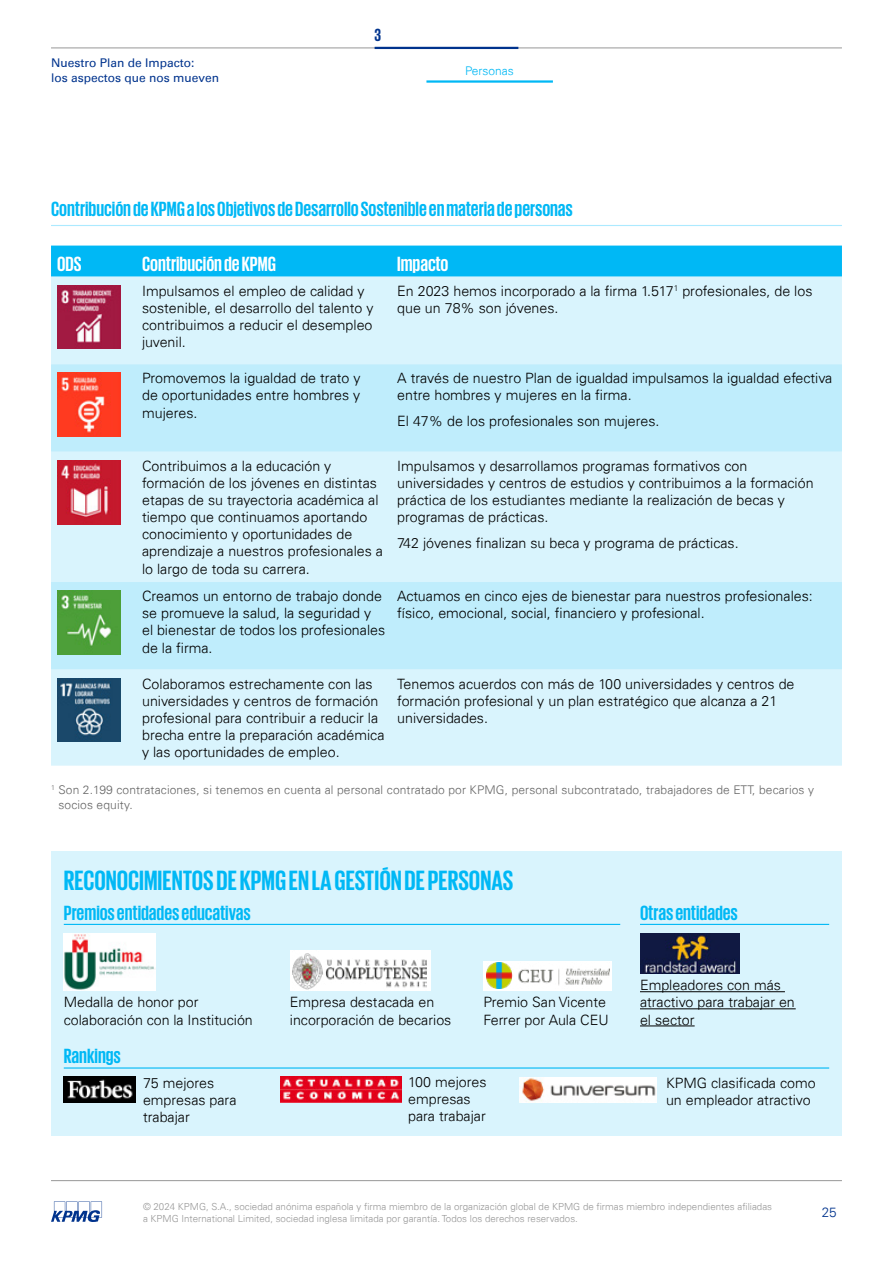
<style>
.page{position:relative;width:893px;height:1263px;background:#fff}
.page>*{position:absolute;margin:0;border:0;box-sizing:border-box;transform-origin:0 0}
.t1{font:700 28.5px "KPMG";color:#00b8f5}
.t2{font:700 21px "KPMG";color:#00b8f5}
.t3{font:700 21px "KPMG";color:#fff}
.t4{font:700 18px "KPMG";color:#00338d}
.t5{font:300 14.25px/17.1px "Univers 45";color:#000}
.t6{font:300 13.5px "Univers 45";color:#00338d}
.t7{font:300 12px/14.4px "Univers 45";letter-spacing:.01em;color:#666}
.t8{font:12px/14.4px "Univers 55 Roman";color:#00338d}
.t9{font:300 12px "Univers 45";color:#00b8f5}
.t10{font:300 9.75px/11.7px "Univers 45";color:#989898}
</style>
<div class="page">
<hr style="left:51px;top:1180px;width:791px;height:1px;background:#989898">
<svg style="left:51px;top:1201px;width:51px;height:21px"></svg>
<hr style="left:51px;top:225px;width:791px;height:1px;background:#aceaff">
<div style="left:51px;top:246px;width:791px;height:31px;background:#00b8f5"></div>
<div style="left:51px;top:277px;width:791px;height:489px;background:#d9f4fd"></div>
<svg style="left:51px;top:364px;width:791px;height:305px;background:#caeffc"></svg>
<img style="left:57px;top:285px;width:64px;height:64px">
<img style="left:57px;top:373px;width:64px;height:63px">
<img style="left:57px;top:460px;width:64px;height:64px">
<img style="left:57px;top:590px;width:64px;height:64px">
<img style="left:57px;top:678px;width:64px;height:64px">
<div style="left:51px;top:851px;width:791px;height:284px;background:#d9f4fd"></div>
<hr style="left:64px;top:924px;width:556px;height:1px;background:#00b8f5">
<hr style="left:640px;top:924px;width:189px;height:1px;background:#00b8f5">
<hr style="left:64px;top:1067px;width:765px;height:1px;background:#00b8f5">
<img style="left:281px;top:1076px;width:121px;height:26px">
<img style="left:64px;top:1076px;width:72px;height:26px">
<div style="left:483px;top:961px;width:129px;height:30px;background:#fff"></div>
<img style="left:486px;top:963px;width:124px;height:26px">
<svg style="left:290px;top:951px;width:140px;height:40px"></svg>
<img style="left:293px;top:951px;width:133px;height:40px">
<img style="left:64px;top:933px;width:92px;height:58px">
<img style="left:640px;top:933px;width:100px;height:40px">
<hr style="left:640px;top:991px;width:145px;height:1px;background:#000">
<hr style="left:640px;top:1008px;width:156px;height:1px;background:#000">
<hr style="left:640px;top:1025px;width:55px;height:1px;background:#000">
<img style="left:519px;top:1077px;width:138px;height:25px">
<hr style="left:51px;top:48px;width:791px;height:1px;background:#989898">
<hr style="left:375px;top:47px;width:143px;height:2px;background:#00338d">
<hr style="left:426px;top:80px;width:127px;height:3px;background:#00b8f5">
<p class="t4" style="left:375px;top:26px;width:8px">3</p>
<p class="t8" style="left:51px;top:56px;width:170px">Nuestro Plan de Impacto:<br>los aspectos que nos mueven</p>
<p class="t9" style="left:465px;top:63px;width:50px">Personas</p>
<h2 class="t2" style="left:51px;top:199px;width:523px">Contribución de KPMG a los Objetivos de Desarrollo Sostenible en materia de personas</h2>
<h2 class="t3" style="left:57px;top:253px;width:26px">ODS</h2>
<h2 class="t3" style="left:142px;top:253px;width:135px">Contribución de KPMG</h2>
<h2 class="t3" style="left:397px;top:253px;width:53px">Impacto</h2>
<p class="t5" style="left:142px;top:282px;width:233px">Impulsamos el empleo de calidad y sostenible, el desarrollo del talento y contribuimos a reducir el desempleo juvenil.</p>
<p class="t5" style="left:397px;top:282px;width:417px">En 2023 hemos incorporado a la firma 1.517<sup>1</sup> profesionales, de los que un 78% son jóvenes.</p>
<p class="t5" style="left:142px;top:370px;width:220px;text-align:justify">Promovemos la igualdad de trato y de oportunidades entre hombres y mujeres.</p>
<p class="t5" style="left:397px;top:370px;width:437px">A través de nuestro Plan de igualdad impulsamos la igualdad efectiva entre hombres y mujeres en la firma.</p>
<p class="t5" style="left:397px;top:412px;width:264px">El 47% de los profesionales son mujeres.</p>
<p class="t5" style="left:142px;top:457px;width:242px">Contribuimos a la educación y formación de los jóvenes en distintas etapas de su trayectoria académica al tiempo que continuamos aportando conocimiento y oportunidades de aprendizaje a nuestros profesionales a lo largo de toda su carrera.</p>
<p class="t5" style="left:397px;top:457px;width:418px">Impulsamos y desarrollamos programas formativos con universidades y centros de estudios y contribuimos a la formación práctica de los estudiantes mediante la realización de becas y programas de prácticas.</p>
<p class="t5" style="left:397px;top:534px;width:343px">742 jóvenes finalizan su beca y programa de prácticas.</p>
<p class="t5" style="left:142px;top:588px;width:245px">Creamos un entorno de trabajo donde se promueve la salud, la seguridad y el bienestar de todos los profesionales de la firma.</p>
<p class="t5" style="left:397px;top:588px;width:417px">Actuamos en cinco ejes de bienestar para nuestros profesionales: físico, emocional, social, financiero y profesional.</p>
<p class="t5" style="left:142px;top:675px;width:244px">Colaboramos estrechamente con las universidades y centros de formación profesional para contribuir a reducir la brecha entre la preparación académica y las oportunidades de empleo.</p>
<p class="t5" style="left:397px;top:675px;width:399px">Tenemos acuerdos con más de 100 universidades y centros de formación profesional y un plan estratégico que alcanza a 21 universidades.</p>
<p class="t7" style="left:58px;top:783px;width:757px;text-indent:-7px"><sup>1</sup> Son 2.199 contrataciones, si tenemos en cuenta al personal contratado por KPMG, personal subcontratado, trabajadores de ETT, becarios y socios equity.</p>
<h1 class="t1" style="left:64px;top:866px;width:451px">RECONOCIMIENTOS DE KPMG EN LA GESTIÓN DE PERSONAS</h1>
<h2 class="t2" style="left:64px;top:902px;width:188px">Premios entidades educativas</h2>
<h2 class="t2" style="left:640px;top:902px;width:99px">Otras entidades</h2>
<p class="t5" style="left:64px;top:994px;width:191px">Medalla de honor por colaboración con la Institución</p>
<p class="t5" style="left:290px;top:994px;width:163px">Empresa destacada en incorporación de becarios</p>
<p class="t5" style="left:483px;top:994px;width:127px">Premio San Vicente<br>Ferrer por Aula CEU</p>
<h2 class="t2" style="left:64px;top:1045px;width:59px">Rankings</h2>
<p class="t5" style="left:640px;top:977px;width:156px">Empleadores con más atractivo para trabajar en el sector</p>
<p class="t5" style="left:143px;top:1074px;width:95px">75 mejores empresas para trabajar</p>
<p class="t5" style="left:408px;top:1073px;width:80px">100 mejores empresas para trabajar</p>
<p class="t5" style="left:666px;top:1074px;width:151px">KPMG clasificada como un empleador atractivo</p>
<p class="t10" style="left:143px;top:1201px;width:631px">© 2024 KPMG, S.A., sociedad anónima española y firma miembro de la organización global de KPMG de firmas miembro independientes afiliadas a KPMG International Limited, sociedad inglesa limitada por garantía. Todos los derechos reservados.</p>
<p class="t6" style="left:822px;top:1204px;width:17px">25</p>
</div>
